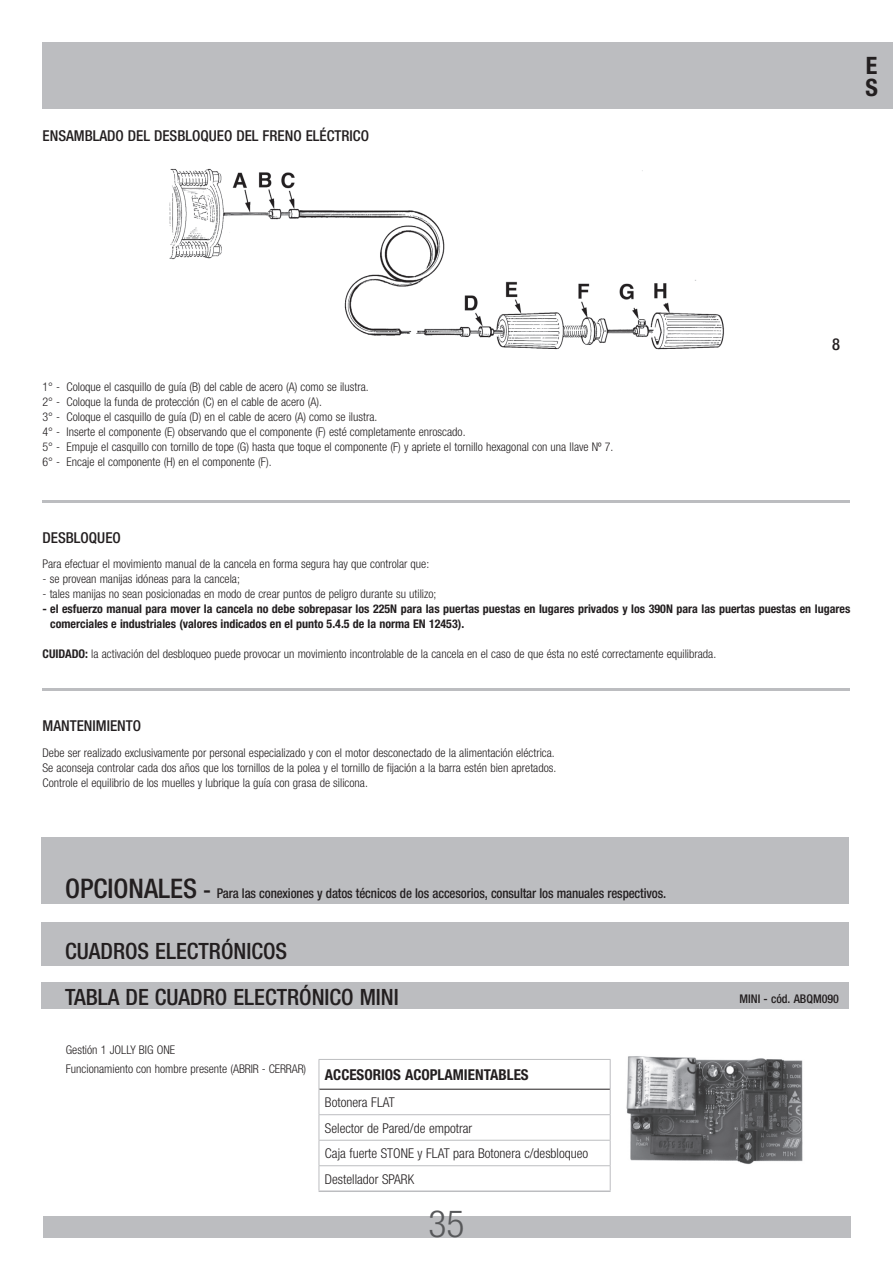
<style>
.page{position:relative;width:893px;height:1263px;background:#fff}
.page>*{position:absolute;margin:0;border:0;box-sizing:border-box;transform-origin:0 0}
.t1{font:300 condensed 37.5px "Helvetica Neue";color:#57585a}
.t2{font:700 condensed 24px/22.5px "Helvetica Neue";color:#231f20}
.t3{font:500 condensed 22.5px/46.7px "Helvetica Neue";color:#231f20}
.t4{font:500 condensed 16.5px "Helvetica Neue";color:#231f20}
.t5{font:500 condensed 15px "Helvetica Neue";color:#231f20}
.t6{font:700 condensed 15px "Helvetica Neue";color:#231f20}
.t7{font:300 condensed 13.5px/25.5px "Helvetica Neue";color:#231f20}
.t8{font:500 condensed 13.5px "Helvetica Neue";letter-spacing:-.01em;color:#231f20;scale:.96 1}
.t9{font:300 condensed 12px/15px "Helvetica Neue";color:#231f20}
.t10{font:700 condensed 12px/15px "Helvetica Neue";color:#231f20}
.t11{font:500 condensed 12px "Helvetica Neue";color:#231f20}
.s1{font-weight:700}
.s2{font-size:27px}
.s3{font-size:22.5px}
</style>
<div class="page">
<div style="left:43px;top:1216px;width:807px;height:21px;background:#bcbdc0"></div>
<div style="left:41px;top:837px;width:808px;height:67px;background:#bcbdc0"></div>
<div style="left:41px;top:922px;width:808px;height:44px;background:#bcbdc0"></div>
<div style="left:41px;top:982px;width:808px;height:27px;background:#bcbdc0"></div>
<img style="left:626px;top:1056px;width:177px;height:109px">
<img style="left:169px;top:168px;width:555px;height:182px">
<svg style="left:610px;top:1060px;width:1px;height:130px"></svg>
<hr style="left:319px;top:1059px;width:292px;height:1px;background:#bcbdc0">
<hr style="left:319px;top:1089px;width:291px;height:1px;background:#231f20">
<hr style="left:319px;top:1114px;width:292px;height:1px;background:#bcbdc0">
<hr style="left:319px;top:1140px;width:292px;height:1px;background:#bcbdc0">
<svg style="left:319px;top:1060px;width:1px;height:130px"></svg>
<hr style="left:319px;top:1165px;width:292px;height:1px;background:#bcbdc0">
<hr style="left:319px;top:1190px;width:292px;height:2px;background:#bcbdc0">
<div style="left:43px;top:43px;width:850px;height:66px;background:#bcbdc0"></div>
<hr style="left:43px;top:688px;width:807px;height:3px;background:#bcbdc0">
<hr style="left:43px;top:500px;width:807px;height:2px;background:#bcbdc0">
<p class="t5" style="left:43px;top:127px;width:328px">ENSAMBLADO DEL DESBLOQUEO DEL FRENO ELÉCTRICO</p>
<h2 class="t2" style="left:865px;top:54px;width:14px">E<br>S</h2>
<p class="t9" style="left:43px;top:380px;width:572px">1° - Coloque el casquillo de guía (B) del cable de acero (A) como se ilustra.<br>2° - Coloque la funda de protección (C) en el cable de acero (A).<br>3° - Coloque el casquillo de guía (D) en el cable de acero (A) como se ilustra.<br>4° - Inserte el componente (E) observando que el componente (F) esté completamente enroscado.<br>5° - Empuje el casquillo con tornillo de tope (G) hasta que toque el componente (F) y apriete el tornillo hexagonal con una llave Nº 7.<br>6° - Encaje el componente (H) en el componente (F).</p>
<p class="t5" style="left:43px;top:528px;width:80px">DESBLOQUEO</p>
<h3 class="t4" style="left:832px;top:334px;width:9px">8</h3>
<p class="t9" style="left:43px;top:556px;width:388px">Para efectuar el movimiento manual de la cancela en forma segura hay que controlar que:</p>
<p class="t9" style="left:43px;top:571px;width:199px">- se provean manijas idóneas para la cancela;</p>
<p class="t9" style="left:43px;top:586px;width:395px">- tales manijas no sean posicionadas en modo de crear puntos de peligro durante su utilizo;</p>
<p class="t10" style="left:50px;top:601px;width:802px;text-indent:-8px">- el esfuerzo manual para mover la cancela no debe sobrepasar los 225N para las puertas puestas en lugares privados y los 390N para las puertas puestas en lugares comerciales e industriales (valores indicados en el punto 5.4.5 de la norma EN 12453).</p>
<p class="t9" style="left:43px;top:646px;width:675px"><span class="s1">CUIDADO:</span> la activación del desbloqueo puede provocar un movimiento incontrolable de la cancela en el caso de que ésta no esté correctamente equilibrada.</p>
<p class="t5" style="left:43px;top:717px;width:100px">MANTENIMIENTO</p>
<p class="t9" style="left:43px;top:745px;width:515px">Debe ser realizado exclusivamente por personal especializado y con el motor desconectado de la alimentación eléctrica.<br>Se aconseja controlar cada dos años que los tornillos de la polea y el tornillo de fijación a la barra estén bien apretados.<br>Controle el equilibrio de los muelles y lubrique la guía con grasa de silicona.</p>
<p class="t8" style="left:65px;top:885px;width:628px"><span class="s2">OPCIONALES</span> <span class="s3">-</span> Para las conexiones y datos técnicos de los accesorios, consultar los manuales respectivos.</p>
<h3 class="t3" style="left:65px;top:927px;width:335px">CUADROS ELECTRÓNICOS<br>TABLA DE CUADRO ELECTRÓNICO MINI</h3>
<p class="t9" style="left:66px;top:1040px;width:242px;line-height:18.8px">Gestión 1 JOLLY BIG ONE<br>Funcionamiento con hombre presente (ABRIR - CERRAR)</p>
<p class="t6" style="left:325px;top:1066px;width:205px">ACCESORIOS ACOPLAMIENTABLES</p>
<p class="t7" style="left:325px;top:1090px;width:265px">Botonera FLAT<br>Selector de Pared/de empotrar<br>Caja fuerte STONE y FLAT para Botonera c/desbloqueo<br>Destellador SPARK</p>
<h1 class="t1" style="left:428px;top:1202px;width:37px">35</h1>
<p class="t11" style="left:739px;top:992px;width:101px">MINI - cód. ABQM090</p>
</div>
